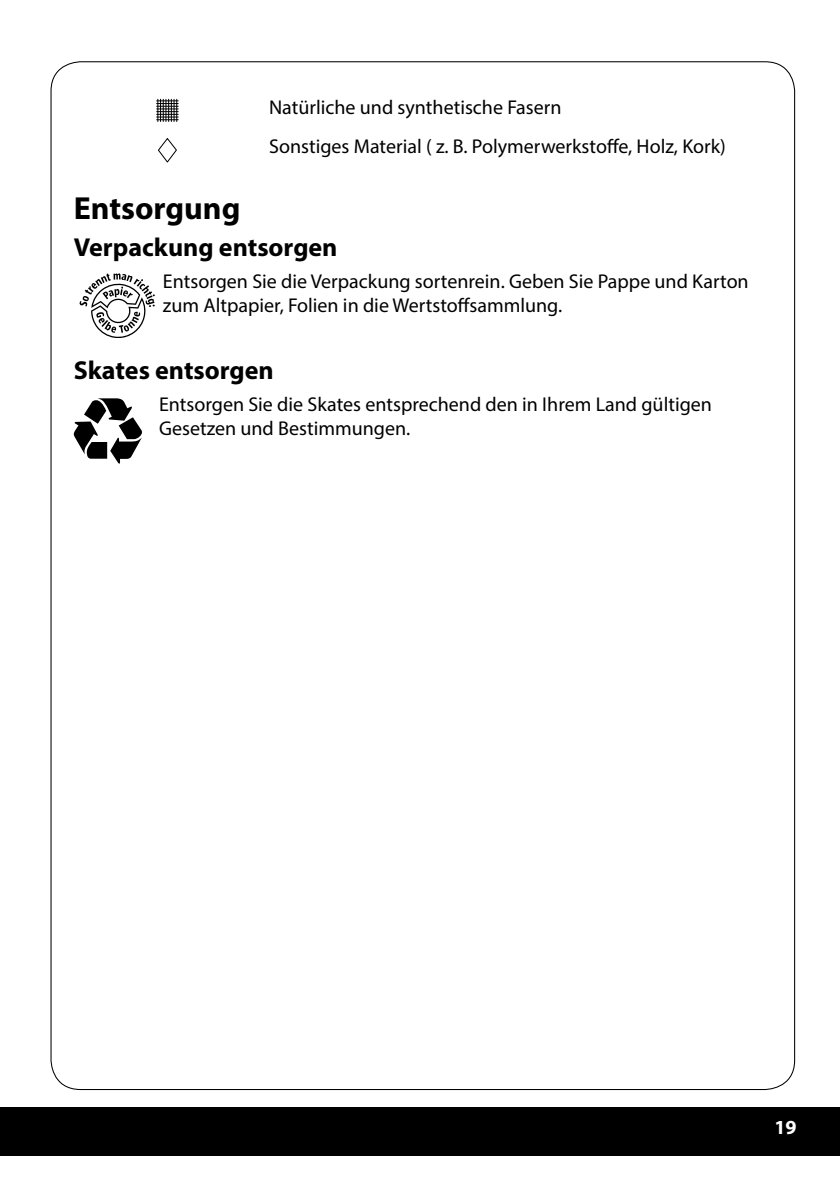
<style>
.page{position:relative;width:840px;height:1191px;background:#fff}
.page>*{position:absolute;margin:0;border:0;box-sizing:border-box;transform-origin:0 0}
.t1{font:700 32px "Myriad Pro";color:#000}
.t2{font:700 26px "Myriad Pro";color:#000}
.t3{font:20px/24px "Myriad Pro";color:#000}
.t4{font:700 20px "Myriad Pro";color:#fff}
</style>
<div class="page">
<div style="left:0;top:1107px;width:839px;height:49px;background:#000"></div>
<svg style="left:156px;top:99px;width:22px;height:22px"></svg>
<svg style="left:158px;top:138px;width:19px;height:25px"></svg>
<svg style="left:80px;top:274px;width:75px;height:64px"></svg>
<svg style="left:74px;top:398px;width:68px;height:65px"></svg>
<p class="t3" style="left:269px;top:87px;width:458px;line-height:39.2px">Natürliche und synthetische Fasern<br>Sonstiges Material ( z. B. Polymerwerkstoffe, Holz, Kork)</p>
<h1 class="t1" style="left:74px;top:187px;width:168px">Entsorgung</h1>
<h2 class="t2" style="left:74px;top:230px;width:265px">Verpackung entsorgen</h2>
<p class="t3" style="left:163px;top:269px;width:587px">Entsorgen Sie die Verpackung sortenrein. Geben Sie Pappe und Karton zum Altpapier, Folien in die Wertstoffsammlung.</p>
<h2 class="t2" style="left:74px;top:353px;width:201px">Skates entsorgen</h2>
<p class="t3" style="left:159px;top:392px;width:554px">Entsorgen Sie die Skates entsprechend den in Ihrem Land gültigen<br>Gesetzen und Bestimmungen.</p>
<p class="t4" style="left:774px;top:1114px;width:24px">19</p>
</div>
